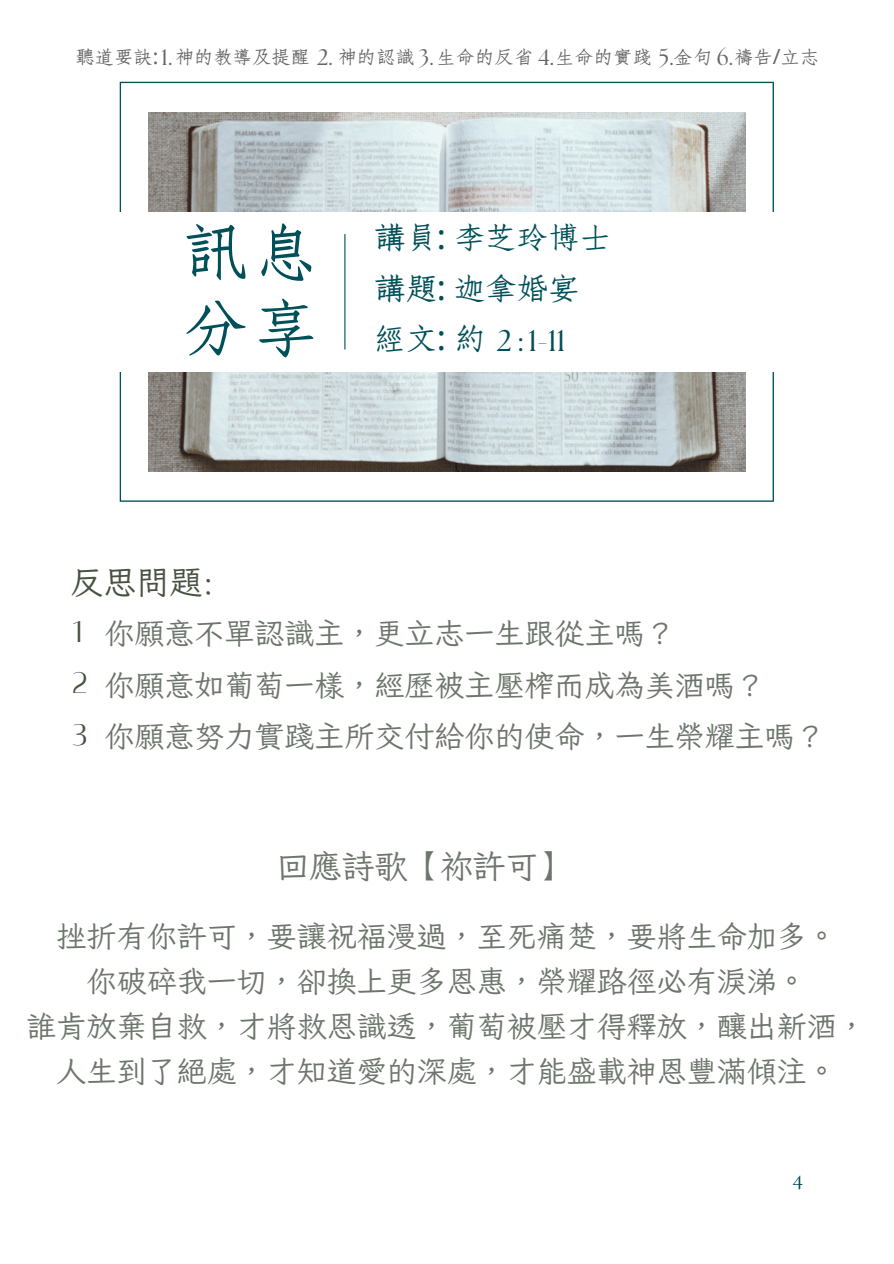
<style>
.page{position:relative;width:894px;height:1264px;background:#fff}
.page>*{position:absolute;margin:0;border:0;box-sizing:border-box;transform-origin:0 0}
.t1{font:70.95px/75.8px "cw Te X Fang Song";color:#005059}
.t2{font:34.35px/50.7px "cw Te X Fang Song";letter-spacing:-.01em;color:#005059}
.t3{font:33px "Iansui 094";letter-spacing:-.01em;color:#6d766c}
.t4{font:33px "Iansui 094";color:#485241}
.t5{font:33px "Alta regular";color:#485241}
.t6{font:30px/45px "Iansui 094";color:#6d766c}
.t7{font:30px "The Seasons";color:#005059}
.t8{font:500 23.55px "Cormorant Garamond";color:#005059}
.t9{font:21px "cw Te X Fang Song";color:#666}
.s1{font-family:"Noto Sans"}
.s2{font-family:"The Seasons";font-size:22.5px}
</style>
<div class="page">
<svg style="left:120px;top:82px;width:653px;height:420px"></svg>
<img style="left:148px;top:112px;width:597px;height:359px">
<div style="left:4px;top:212px;width:884px;height:159px;background:#fff"></div>
<hr style="left:344px;top:234px;width:1px;height:115px;background:#005059">
<h3 class="t9" style="left:75px;top:47px;width:745px">聽道要訣<span class="s1">:</span><span class="s2">1.</span>神的教導及提醒 <span class="s2">2.</span> 神的認識 <span class="s2">3.</span>生命的反省 <span class="s2">4.</span>生命的實踐 <span class="s2">5.</span>金句 <span class="s2">6.</span>禱告<span class="s1">/</span>立志</h3>
<h1 class="t1" style="left:183px;top:216px;width:137px">訊息分享</h1>
<h2 class="t2" style="left:374px;top:213px;width:238px">講員<span class="s1">:</span> 李芝玲博士講題<span class="s1">:</span> 迦拿婚宴經文<span class="s1">:</span> 約</h2>
<p class="t7" style="left:496px;top:326px;width:70px">2 : 1-11</p>
<p class="t4" style="left:70px;top:565px;width:145px">反思問題:</p>
<p class="t5" style="left:72px;top:615px;width:11px">1</p>
<h4 class="t5" style="left:72px;top:667px;width:17px">2</h4>
<p class="t5" style="left:72px;top:718px;width:17px">3</p>
<h5 class="t6" style="left:104px;top:606px;width:661px;line-height:51.8px">你願意不單認識主，更立志一生跟從主嗎？<br>你願意如葡萄一樣，經歷被主壓榨而成為美酒嗎？</h5>
<p class="t6" style="left:104px;top:713px;width:721px">你願意努力實踐主所交付給你的使命，一生榮耀主嗎？</p>
<p class="t3" style="left:276px;top:849px;width:296px">回應詩歌【祢許可】</p>
<h3 class="t6" style="left:27px;top:913px;width:841px;text-align:center">挫折有你許可，要讓祝福漫過，至死痛楚，要將生命加多。<br>你破碎我一切，卻換上更多恩惠，榮耀路徑必有淚涕。<br>誰肯放棄自救，才將救恩識透，葡萄被壓才得釋放，釀出新酒，</h3>
<h4 class="t6" style="left:57px;top:1048px;width:781px">人生到了絕處，才知道愛的深處，才能盛載神恩豐滿傾注。</h4>
<p class="t8" style="left:792px;top:1163px;width:12px">4</p>
</div>
